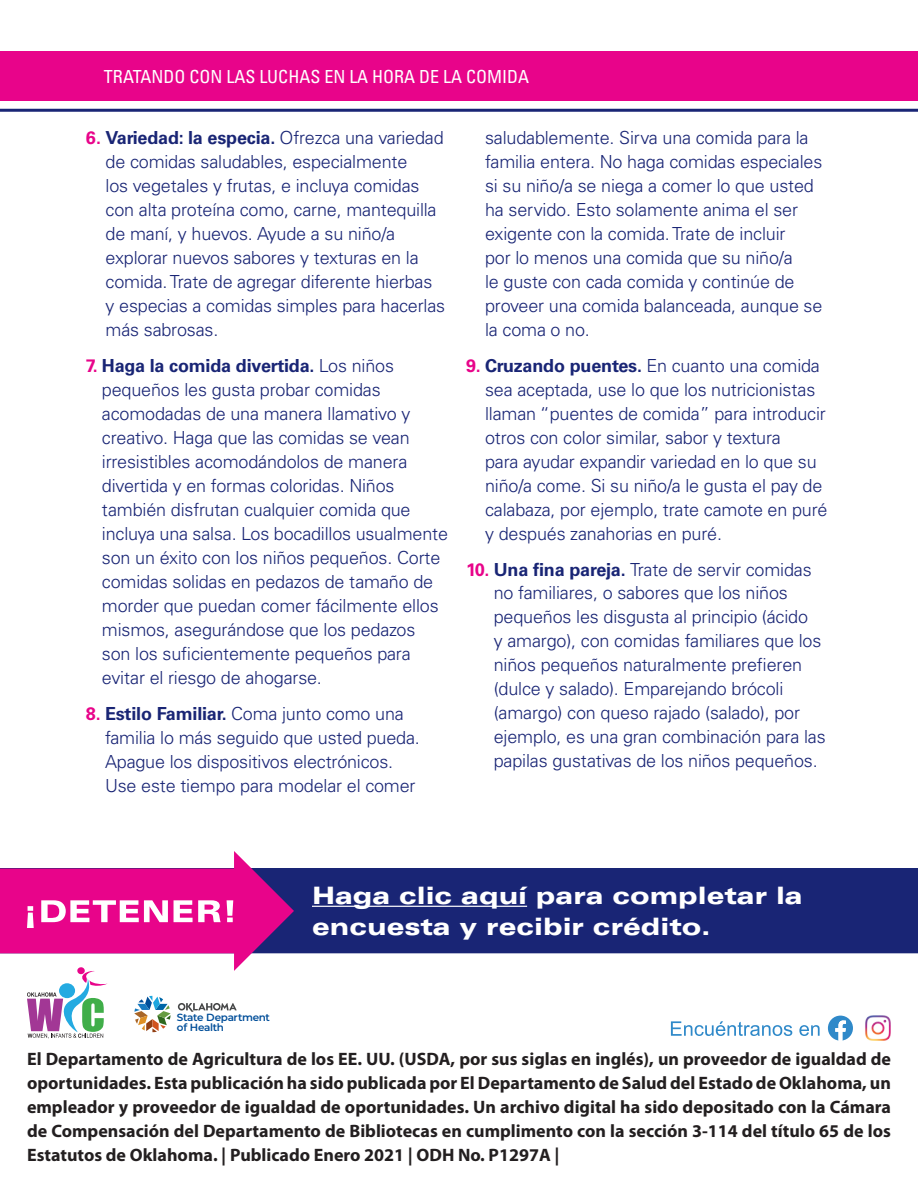
<style>
.page{position:relative;width:918px;height:1188px;background:#fff}
.page>*{position:absolute;margin:0;border:0;box-sizing:border-box;transform-origin:0 0}
.t1{font:900 expanded 24px/31.5px "Univers LT Std";color:#fff}
.t2{font:300 18px/24px "Univers LT Std";letter-spacing:-.01em;color:#192575}
.t3{font:700 18px/24px "Myriad Pro";color:#231f20;text-align:justify}
.t4{font:condensed 18px "Univers LT Std";color:#fff}
.t5{font:600 10.35px/10.1px "Montserrat";letter-spacing:-.03em;color:#014e99}
.s1{font-weight:700;color:#e8048a}
.s2{font-weight:700}
</style>
<div class="page">
<div style="left:0;top:51px;width:918px;height:49px;background:#e8048a"></div>
<hr style="left:0;top:109px;width:918px;height:3px;background:#192575">
<div style="left:0;top:869px;width:918px;height:84px;background:#192575"></div>
<hr style="left:312px;top:906px;width:215px;height:1px;background:#fff">
<svg style="left:0;top:851px;width:294px;height:188px"></svg>
<svg style="left:828px;top:1016px;width:25px;height:25px"></svg>
<img style="left:865px;top:1016px;width:26px;height:25px">
<svg style="left:671px;top:1021px;width:121px;height:15px"></svg>
<svg style="left:799px;top:1025px;width:21px;height:11px"></svg>
<p class="t4" style="left:104px;top:65px;width:427px">TRATANDO CON LAS LUCHAS EN LA HORA DE LA COMIDA</p>
<p class="t2" style="left:106px;top:125px;width:341px;text-indent:-20px"><span class="s1">6.</span> <span class="s2">Variedad: la especia.</span> Ofrezca una variedad de comidas saludables, especialmente<br>los vegetales y frutas, e incluya comidas con alta proteína como, carne, mantequilla de maní, y huevos. Ayude a su niño/a explorar nuevos sabores y texturas en la comida. Trate de agregar diferente hierbas y especias a comidas simples para hacerlas más sabrosas.</p>
<p class="t2" style="left:102px;top:353px;width:348px;text-indent:-16px"><span class="s1">7.</span> <span class="s2">Haga la comida divertida.</span> Los niños pequeños les gusta probar comidas acomodadas de una manera llamativo y creativo. Haga que las comidas se vean irresistibles acomodándolos de manera divertida y en formas coloridas. Niños también disfrutan cualquier comida que incluya una salsa. Los bocadillos usualmente son un éxito con los niños pequeños. Corte comidas solidas en pedazos de tamaño de morder que puedan comer fácilmente ellos mismos, asegurándose que los pedazos son los suficientemente pequeños para evitar el riesgo de ahogarse.</p>
<p class="t2" style="left:105px;top:701px;width:316px;text-indent:-19px"><span class="s1">8.</span> <span class="s2">Estilo Familiar.</span> Coma junto como una familia lo más seguido que usted pueda.<br>Apague los dispositivos electrónicos.<br>Use este tiempo para modelar el comer</p>
<p class="t2" style="left:485px;top:125px;width:339px">saludablemente. Sirva una comida para la familia entera. No haga comidas especiales si su niño/a se niega a comer lo que usted ha servido. Esto solamente anima el ser exigente con la comida. Trate de incluir<br>por lo menos una comida que su niño/a<br>le guste con cada comida y continúe de proveer una comida balanceada, aunque se la coma o no.</p>
<p class="t2" style="left:485px;top:353px;width:344px;text-indent:-19px"><span class="s1">9.</span> <span class="s2">Cruzando puentes.</span> En cuanto una comida sea aceptada, use lo que los nutricionistas llaman “puentes de comida” para introducir otros con color similar, sabor y textura<br>para ayudar expandir variedad en lo que su niño/a come. Si su niño/a le gusta el pay de calabaza, por ejemplo, trate camote en puré y después zanahorias en puré.</p>
<p class="t2" style="left:494px;top:557px;width:333px;text-indent:-28px"><span class="s1">10.</span> <span class="s2">Una fina pareja.</span> Trate de servir comidas no familiares, o sabores que los niños pequeños les disgusta al principio (ácido<br>y amargo), con comidas familiares que los niños pequeños naturalmente prefieren (dulce y salado). Emparejando brócoli (amargo) con queso rajado (salado), por ejemplo, es una gran combinación para las papilas gustativas de los niños pequeños.</p>
<h1 class="t1" style="left:312px;top:879px;width:492px">Haga clic aquí para completar la encuesta y recibir crédito.</h1>
<p class="t5" style="left:177px;top:1012px;width:95px">State Department of Health</p>
<p class="t3" style="left:27px;top:1047px;width:866px">El Departamento de Agricultura de los EE. UU. (USDA, por sus siglas en inglés), un proveedor de igualdad de oportunidades. Esta publicación ha sido publicada por El Departamento de Salud del Estado de Oklahoma, un empleador y proveedor de igualdad de oportunidades. Un archivo digital ha sido depositado con la Cámara de Compensación del Departamento de Bibliotecas en cumplimento con la sección 3-114 del título 65 de los Estatutos de Oklahoma. | Publicado Enero 2021 | ODH No. P1297A |</p>
</div>
